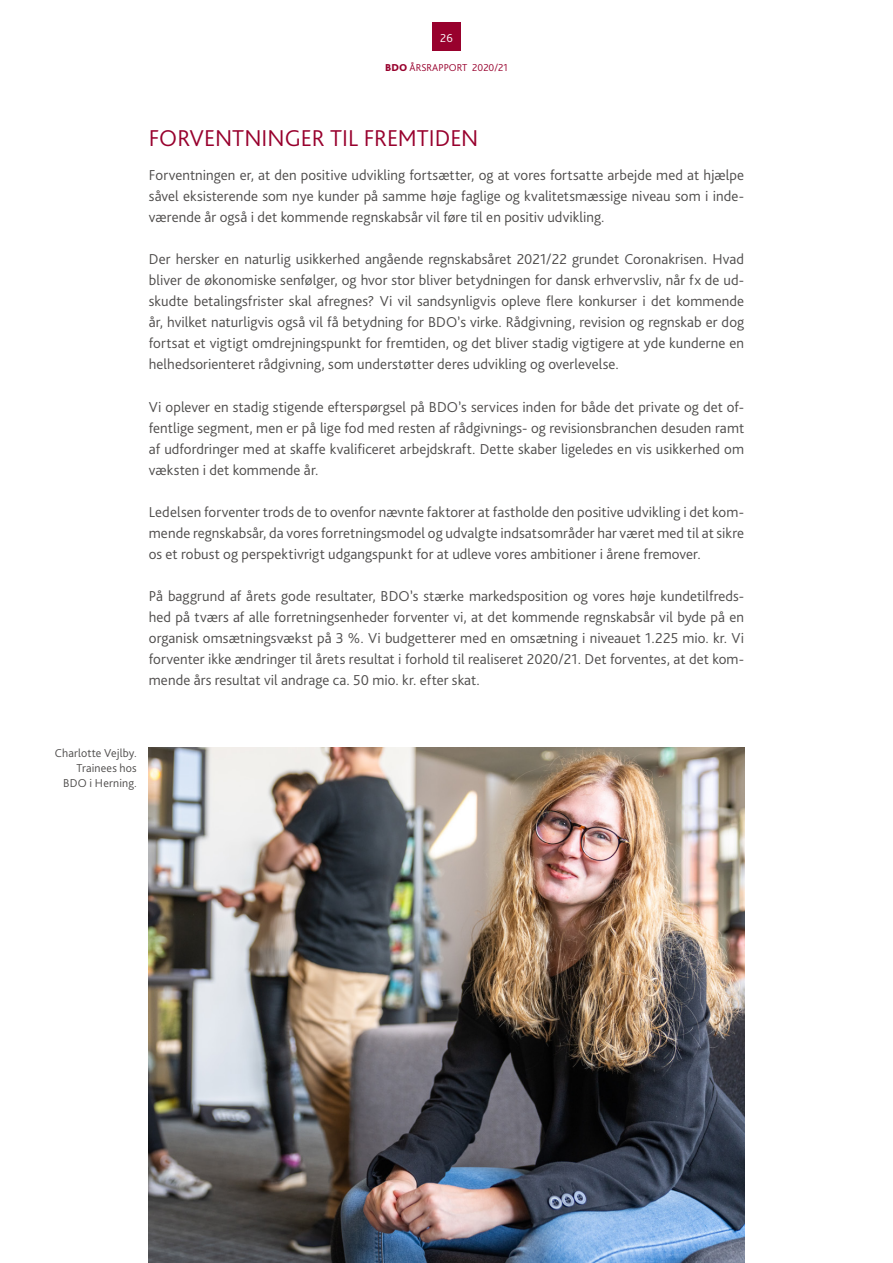
<style>
.page{position:relative;width:893px;height:1263px;background:#fff}
.page>*{position:absolute;margin:0;border:0;box-sizing:border-box;transform-origin:0 0}
.t1{font:300 24px "Bliss Pro";color:#98012d}
.t2{font:300 15px/21px "Bliss Pro";letter-spacing:.005em;color:#4e4c4b;text-align:justify}
.t3{font:300 12px/15px "Bliss Pro";letter-spacing:.01em;color:#4e4c4b;text-align:right}
.t4{font:300 12px "Bliss Pro";color:#fff}
.t5{font:300 10.5px "Bliss Pro";color:#98012d}
.s1{font-weight:800}
</style>
<div class="page">
<div style="left:432px;top:23px;width:29px;height:28px;background:#98012d"></div>
<img style="left:149px;top:747px;width:595px;height:516px">
<p class="t4" style="left:440px;top:30px;width:14px">26</p>
<p class="t5" style="left:385px;top:61px;width:124px"><span class="s1">BDO</span> ÅRSRAPPORT 2020/21</p>
<h1 class="t1" style="left:149px;top:123px;width:331px">FORVENTNINGER TIL FREMTIDEN</h1>
<p class="t2" style="left:149px;top:165px;width:597px">Forventningen er, at den positive udvikling fortsætter, og at vores fortsatte arbejde med at hjælpe såvel eksisterende som nye kunder på samme høje faglige og kvalitetsmæssige niveau som i inde&shy;værende år også i det kommende regnskabsår vil føre til en positiv udvikling.</p>
<p class="t2" style="left:149px;top:249px;width:597px">Der hersker en naturlig usikkerhed angående regnskabsåret 2021/22 grundet Coronakrisen. Hvad bliver de økonomiske senfølger, og hvor stor bliver betydningen for dansk erhvervsliv, når fx de ud&shy;skudte betalingsfrister skal afregnes? Vi vil sandsynligvis opleve flere konkurser i det kommende år, hvilket naturligvis også vil få betydning for BDO’s virke. Rådgivning, revision og regnskab er dog fortsat et vigtigt omdrejningspunkt for fremtiden, og det bliver stadig vigtigere at yde kunderne en helhedsorienteret rådgivning, som understøtter deres udvikling og overlevelse.</p>
<p class="t2" style="left:149px;top:396px;width:597px">Vi oplever en stadig stigende efterspørgsel på BDO’s services inden for både det private og det of&shy;fentlige segment, men er på lige fod med resten af rådgivnings- og revisionsbranchen desuden ramt af udfordringer med at skaffe kvalificeret arbejdskraft. Dette skaber ligeledes en vis usikkerhed om væksten i det kommende år.</p>
<p class="t2" style="left:149px;top:501px;width:597px">Ledelsen forventer trods de to ovenfor nævnte faktorer at fastholde den positive udvikling i det kom&shy;mende regnskabsår, da vores forretningsmodel og udvalgte indsatsområder har været med til at sikre os et robust og perspektivrigt udgangspunkt for at udleve vores ambitioner i årene fremover.</p>
<p class="t2" style="left:149px;top:585px;width:597px">På baggrund af årets gode resultater, BDO’s stærke markedsposition og vores høje kundetilfreds&shy;hed på tværs af alle forretningsenheder forventer vi, at det kommende regnskabsår vil byde på en organisk omsætningsvækst på 3 %. Vi budgetterer med en omsætning i niveauet 1.225 mio. kr. Vi forventer ikke ændringer til årets resultat i forhold til realiseret 2020/21. Det forventes, at det kom&shy;mende års resultat vil andrage ca. 50 mio. kr. efter skat.</p>
<p class="t3" style="left:55px;top:745px;width:83px">Charlotte Vejlby.<br>Trainees hos<br>BDO i Herning.</p>
</div>
